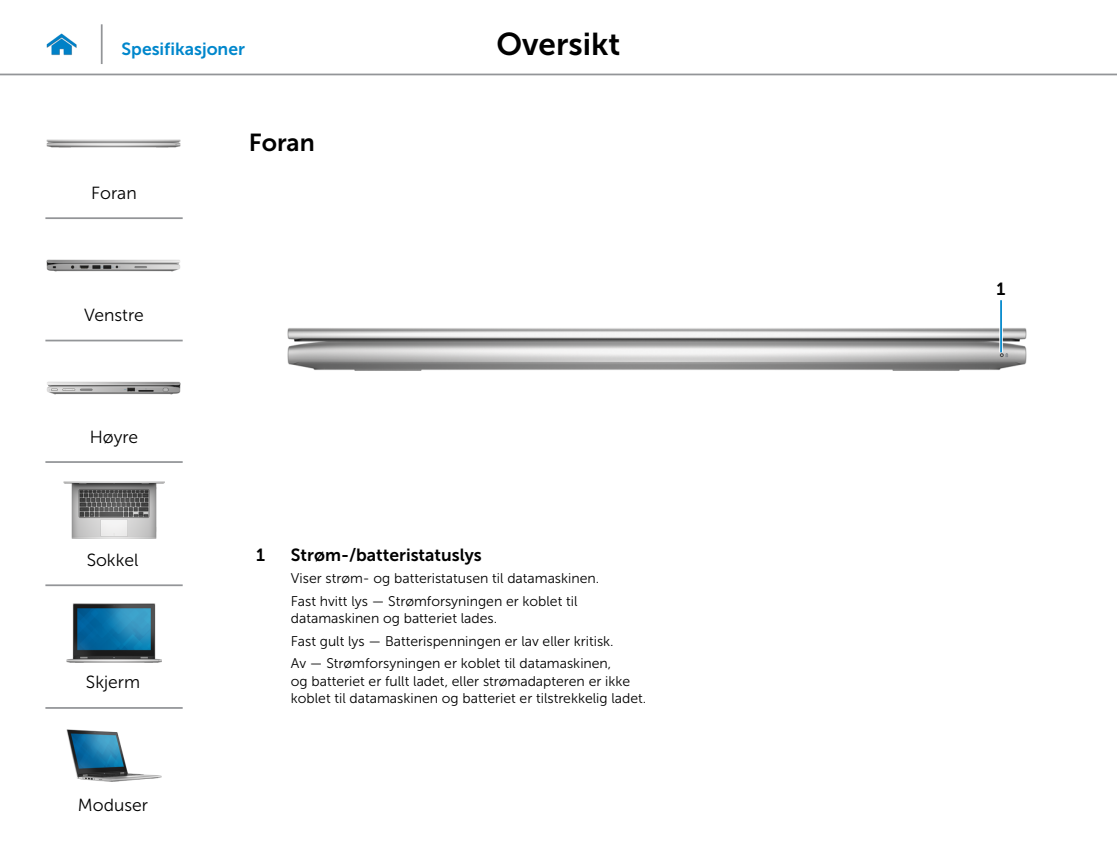
<style>
.page{position:relative;width:1117px;height:844px;background:#fff}
.page>*{position:absolute;margin:0;border:0;box-sizing:border-box;transform-origin:0 0}
.t1{font:31.5px "Museo Sans For Dell 700";color:#000}
.Head2{font:24.5px "Museo Sans For Dell 700";color:#000}
.t2{font:17.5px "Museo Sans For Dell 300";color:#000}
.Callout_Head{font:17.5px "Museo Sans For Dell 700";color:#000}
.Hyperlink{font:17.5px "Museo Sans For Dell 700";color:#0087cc}
.Callout-L{font:17.5px "Museo Sans For Dell 700";color:#000}
.Callout_description{font:14px/17.5px "Museo Sans For Dell 300";color:#000}
</style>
<div class="page">
<hr style="left:0;top:74px;width:1116px;height:1px;background:#939598">
<img style="left:46px;top:33px;width:31px;height:23px">
<img style="left:287px;top:328px;width:740px;height:43px">
<hr style="left:999px;top:300px;width:3px;height:52px;background:#fff">
<hr style="left:999px;top:300px;width:2px;height:52px;background:#0087cc">
<hr style="left:101px;top:24px;width:2px;height:40px;background:#939598">
<img style="left:47px;top:139px;width:134px;height:9px">
<img style="left:47px;top:259px;width:133px;height:13px">
<img style="left:47px;top:381px;width:134px;height:13px">
<img style="left:64px;top:481px;width:100px;height:57px">
<img style="left:66px;top:603px;width:95px;height:59px">
<img style="left:66px;top:729px;width:95px;height:52px">
<hr style="left:45px;top:217px;width:138px;height:2px;background:#939598">
<hr style="left:45px;top:339px;width:138px;height:2px;background:#939598">
<hr style="left:45px;top:461px;width:138px;height:2px;background:#939598">
<hr style="left:45px;top:584px;width:138px;height:2px;background:#939598">
<hr style="left:45px;top:706px;width:138px;height:2px;background:#939598">
<p class="Hyperlink" style="left:122px;top:39px;width:125px">Spesifikasjoner</p>
<h1 class="t1" style="left:496px;top:26px;width:125px">Oversikt</h1>
<p class="t2" style="left:91px;top:183px;width:47px">Foran</p>
<p class="t2" style="left:84px;top:305px;width:61px">Venstre</p>
<p class="t2" style="left:90px;top:428px;width:50px">Høyre</p>
<p class="t2" style="left:87px;top:550px;width:53px">Sokkel</p>
<p class="t2" style="left:86px;top:672px;width:56px">Skjerm</p>
<p class="t2" style="left:78px;top:795px;width:72px">Moduser</p>
<p class="Head2" style="left:249px;top:128px;width:68px">Foran</p>
<p class="Callout_Head" style="left:256px;top:544px;width:10px">1</p>
<p class="Callout_Head" style="left:291px;top:544px;width:192px">Strøm-/batteristatuslys</p>
<p class="Callout_description" style="left:291px;top:569px;width:310px">Viser strøm- og batteristatusen til datamaskinen.</p>
<p class="Callout_description" style="left:291px;top:592px;width:288px">Fast hvitt lys — Strømforsyningen er koblet til datamaskinen og batteriet lades.</p>
<p class="Callout_description" style="left:291px;top:632px;width:324px">Fast gult lys — Batterispenningen er lav eller kritisk.</p>
<p class="Callout_description" style="left:291px;top:654px;width:357px">Av — Strømforsyningen er koblet til datamaskinen,<br>og batteriet er fullt ladet, eller strømadapteren er ikke koblet til datamaskinen og batteriet er tilstrekkelig ladet.</p>
<p class="Callout-L" style="left:996px;top:279px;width:10px">1</p>
</div>
